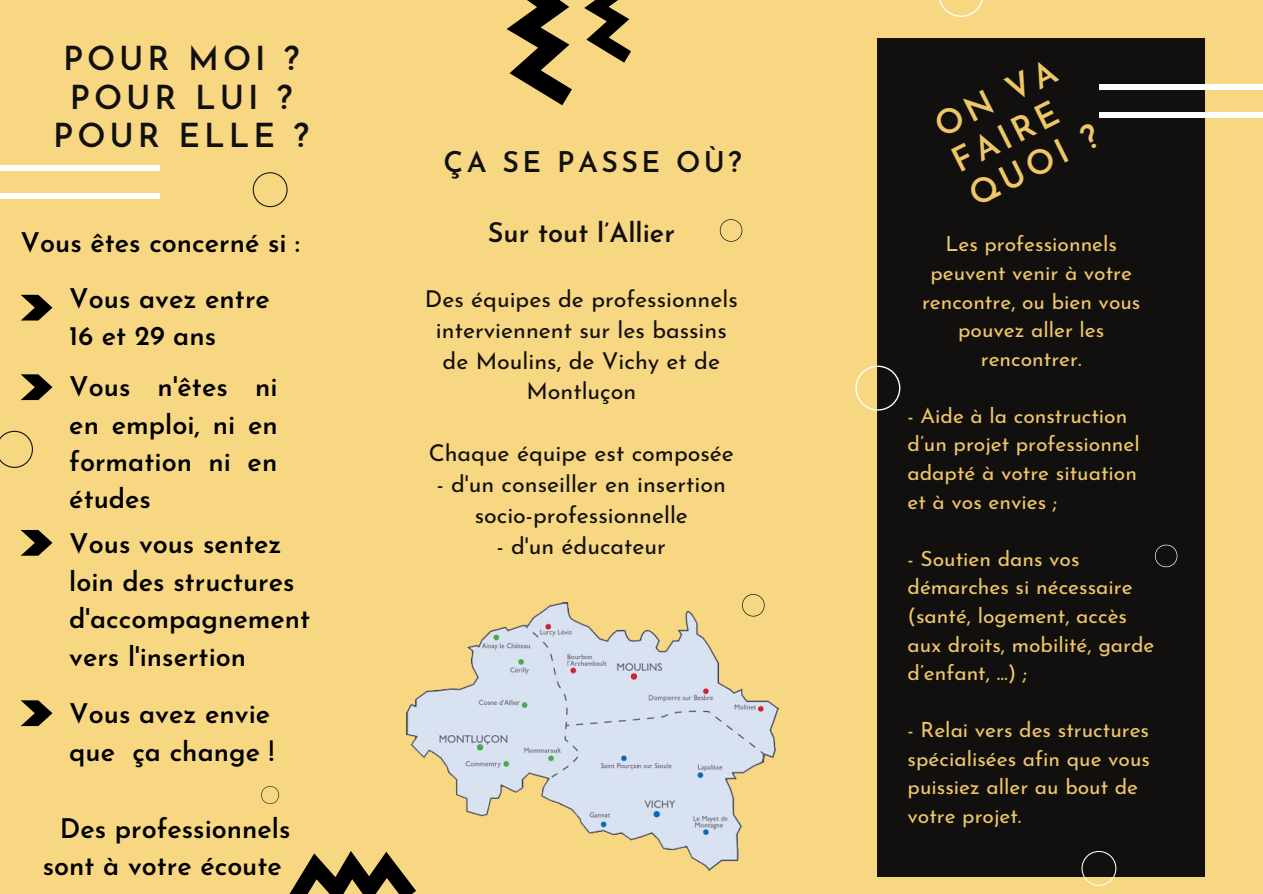
<style>
.page{position:relative;width:1263px;height:894px;background:#fff}
.page>*{position:absolute;margin:0;border:0;box-sizing:border-box;transform-origin:0 0}
.t1{font:600 33.6px/38.5px "Josefin Sans";color:#efc768}
.t2{font:600 33px/38.2px "Josefin Sans";letter-spacing:.12em;color:#12100e;text-align:center}
.t3{font:600 28.5px "Josefin Sans";letter-spacing:.12em;color:#12100e}
.t4{font:600 27px/37px "Josefin Sans";color:#000}
.t5{font:600 27px "Josefin Sans";color:#12100e}
.t6{font:23.25px/30.9px "Josefin Sans";color:#12100e;text-align:center}
.t7{font:21px/28.5px "Josefin Sans";color:#efc768}
</style>
<div class="page">
<div style="left:0;top:0;width:1263px;height:893px;background:#f8d783"></div>
<div style="left:878px;top:38px;width:327px;height:838px;background:#12100e"></div>
<svg style="left:1155px;top:544px;width:22px;height:23px"></svg>
<svg style="left:855px;top:365px;width:45px;height:45px"></svg>
<svg style="left:1081px;top:851px;width:35px;height:34px"></svg>
<svg style="left:939px;top:0;width:44px;height:17px"></svg>
<svg style="left:0;top:430px;width:33px;height:38px"></svg>
<svg style="left:261px;top:786px;width:18px;height:17px"></svg>
<svg style="left:720px;top:219px;width:22px;height:23px"></svg>
<svg style="left:742px;top:594px;width:22px;height:8px"></svg>
<div style="left:0;top:165px;width:159px;height:6px;background:#fff"></div>
<div style="left:0;top:193px;width:159px;height:5px;background:#fff"></div>
<svg style="left:507px;top:0;width:65px;height:105px"></svg>
<svg style="left:584px;top:0;width:47px;height:63px"></svg>
<div style="left:1099px;top:84px;width:164px;height:6px;background:#fff"></div>
<div style="left:1099px;top:112px;width:164px;height:5px;background:#fff"></div>
<svg style="left:290px;top:851px;width:126px;height:42px"></svg>
<svg style="left:21px;top:295px;width:31px;height:25px"></svg>
<svg style="left:21px;top:374px;width:31px;height:26px"></svg>
<svg style="left:21px;top:700px;width:31px;height:25px"></svg>
<svg style="left:21px;top:530px;width:31px;height:25px"></svg>
<svg style="left:253px;top:172px;width:35px;height:35px"></svg>
<img style="left:406px;top:602px;width:372px;height:268px">
<h2 class="t2" style="left:53px;top:43px;width:257px">POUR MOI ?<br>POUR LUI ?<br>POUR ELLE ?</h2>
<p class="t4" style="left:21px;top:227px;width:281px">Vous êtes concerné si :</p>
<p class="t4" style="left:69px;top:282px;width:202px">Vous avez entre<br>16 et 29 ans</p>
<p class="t4" style="left:69px;top:371px;width:210px;text-align:justify">Vous n'êtes ni en emploi, ni en formation ni en études</p>
<p class="t4" style="left:69px;top:527px;width:242px;line-height:37.7px">Vous vous sentez loin des structures d'accompagnement vers l'insertion</p>
<p class="t4" style="left:69px;top:697px;width:206px;line-height:37.5px">Vous avez envie que ça change !</p>
<p class="t4" style="left:43px;top:812px;width:249px;text-indent:17px">Des professionnels sont à votre écoute</p>
<h3 class="t3" style="left:443px;top:151px;width:299px">ÇA SE PASSE OÙ?</h3>
<p class="t5" style="left:488px;top:221px;width:189px">Sur tout l’Allier</p>
<p class="t6" style="left:425px;top:285px;width:314px">Des équipes de professionnels interviennent sur les bassins de Moulins, de Vichy et de<br>Montluçon</p>
<p class="t6" style="left:429px;top:440px;width:307px">Chaque équipe est composée</p>
<p class="t6" style="left:437px;top:470px;width:290px">- d'un conseiller en insertion socio-professionnelle</p>
<p class="t6" style="left:497px;top:532px;width:171px">- d'un éducateur</p>
<h1 class="t1" style="left:929px;top:114px;width:142px;rotate:-27deg">ON VA<br>FAIRE<br>QUOI ?</h1>
<p class="t7" style="left:922px;top:232px;width:220px;text-align:center">Les professionnels peuvent venir à votre rencontre, ou bien vous pouvez aller les rencontrer.</p>
<p class="t7" style="left:907px;top:403px;width:234px">- Aide à la construction d’un projet professionnel adapté à votre situation et à vos envies ;</p>
<p class="t7" style="left:907px;top:546px;width:248px">- Soutien dans vos démarches si nécessaire (santé, logement, accès aux droits, mobilité, garde d’enfant, …) ;</p>
<p class="t7" style="left:907px;top:717px;width:244px">- Relai vers des structures spécialisées afin que vous puissiez aller au bout de votre projet.</p>
</div>
